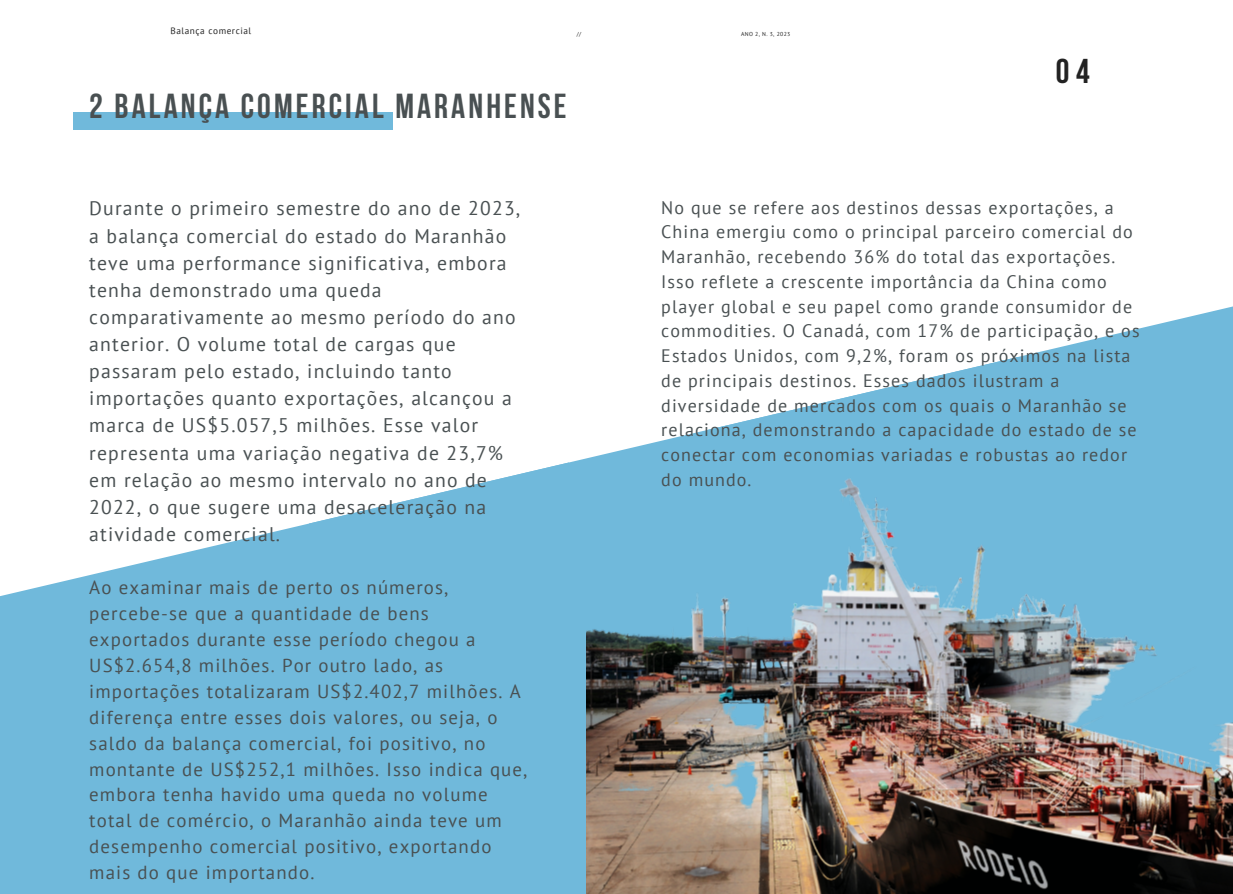
<style>
.page{position:relative;width:1233px;height:894px;background:#fff}
.page>*{position:absolute;margin:0;border:0;box-sizing:border-box;transform-origin:0 0}
.t1{font:700 34.5px "Bebas Neue";letter-spacing:.09em;color:#495052}
.t2{font:700 34.35px "Bebas Neue";color:#222}
.t3{font:19.65px/27.2px "PT Sans";letter-spacing:.06em;color:#495052}
.t4{font:18.9px/26px "PT Sans";letter-spacing:.06em;color:#495052}
.t5{font:18px/24.8px "PT Sans";letter-spacing:.06em;color:#495052}
.t6{font:9.3px "PT Sans";letter-spacing:.06em;color:#222}
.t7{font:5.7px "PT Sans";letter-spacing:.06em;color:#222}
</style>
<div class="page">
<div style="left:73px;top:113px;width:320px;height:17px;background:#70b9db"></div>
<svg style="left:0;top:523px;width:309px;height:370px;background:#7ebfde"></svg>
<svg style="left:309px;top:430px;width:398px;height:463px;background:#83c2df"></svg>
<svg style="left:707px;top:306px;width:526px;height:163px;fill:#70b9db"></svg>
<img style="left:587px;top:469px;width:646px;height:424px">
<p class="t6" style="left:171px;top:25px;width:82px">Balança comercial</p>
<p class="t7" style="left:577px;top:30px;width:6px">//</p>
<p class="t7" style="left:741px;top:30px;width:50px">ANO 2, N. 3, 2023</p>
<p class="t1" style="left:89px;top:92px;width:479px">2 BALANÇA COMERCIAL MARANHENSE</p>
<p class="t2" style="left:1056px;top:58px;width:36px">04</p>
<p class="t3" style="left:89px;top:194px;width:433px">Durante o primeiro semestre do ano de 2023, a balança comercial do estado do Maranhão teve uma performance significativa, embora tenha demonstrado uma queda comparativamente ao mesmo período do ano anterior. O volume total de cargas que passaram pelo estado, incluindo tanto importações quanto exportações, alcançou a marca de US$5.057,5 milhões. Esse valor representa uma variação negativa de 23,7% em relação ao mesmo intervalo no ano de 2022, o que sugere uma desaceleração na atividade comercial.</p>
<p class="t4" style="left:89px;top:573px;width:440px">Ao examinar mais de perto os números, percebe-se que a quantidade de bens exportados durante esse período chegou a US$2.654,8 milhões. Por outro lado, as importações totalizaram US$2.402,7 milhões. A diferença entre esses dois valores, ou seja, o saldo da balança comercial, foi positivo, no montante de US$252,1 milhões. Isso indica que, embora tenha havido uma queda no volume total de comércio, o Maranhão ainda teve um desempenho comercial positivo, exportando mais do que importando.</p>
<p class="t5" style="left:661px;top:194px;width:480px">No que se refere aos destinos dessas exportações, a China emergiu como o principal parceiro comercial do Maranhão, recebendo 36% do total das exportações.<br>Isso reflete a crescente importância da China como player global e seu papel como grande consumidor de commodities. O Canadá, com 17% de participação, e os Estados Unidos, com 9,2%, foram os próximos na lista de principais destinos. Esses dados ilustram a diversidade de mercados com os quais o Maranhão se relaciona, demonstrando a capacidade do estado de se conectar com economias variadas e robustas ao redor do mundo.</p>
</div>
